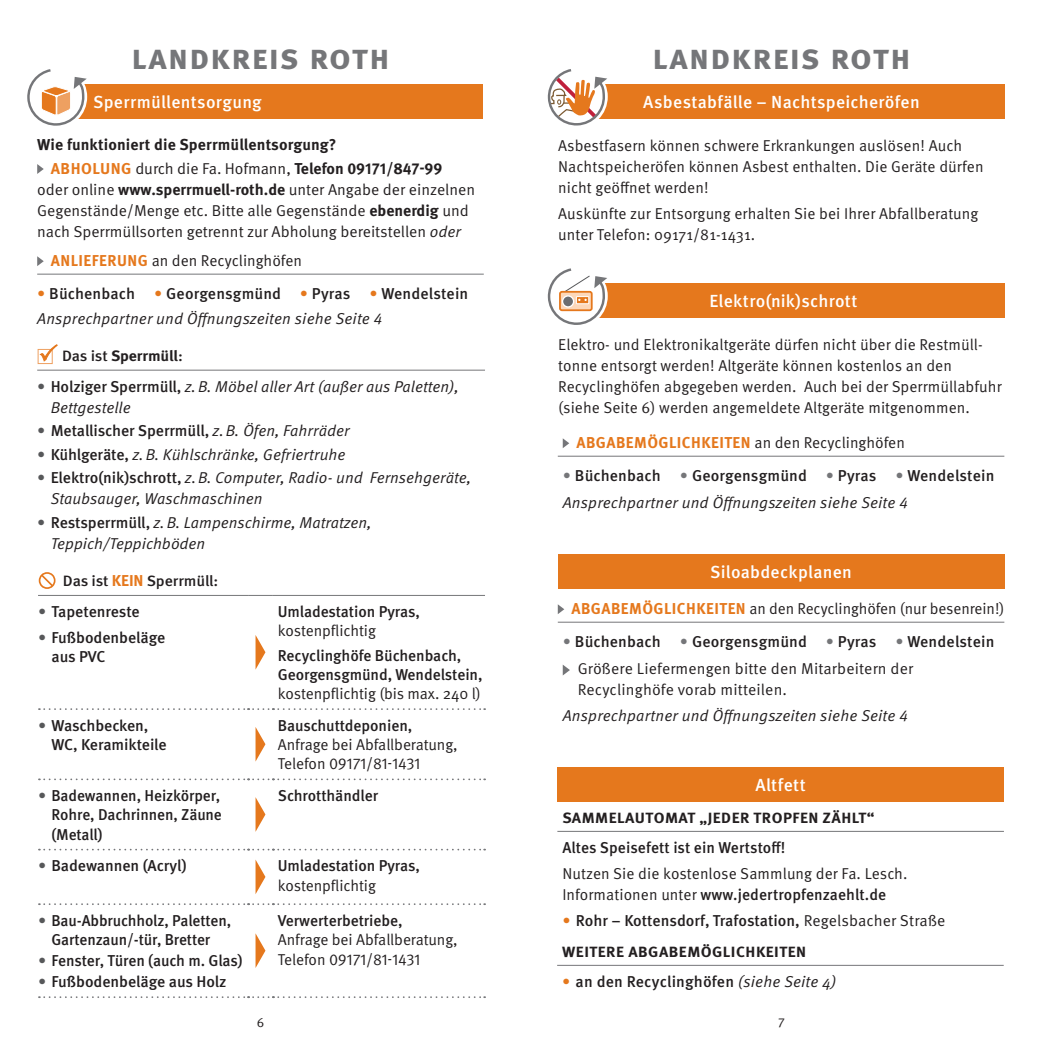
<style>
.page{position:relative;width:1042px;height:1042px;background:#fff}
.page>*{position:absolute;margin:0;border:0;box-sizing:border-box;transform-origin:0 0}
.t1{font:700 35px "Meta OT";letter-spacing:.02em;color:#757679}
.Kategorie{font:500 17.5px "Meta OT";letter-spacing:.015em;color:#fff}
.t2{font:15.75px/21px "Meta OT";color:#231f20}
.t3{font:500 15.75px/19.2px "Meta OT";letter-spacing:-.005em;color:#231f20}
.t4{font:italic 15.75px/21px "Meta OT";color:#231f20}
.t5{font:700 15.75px "Meta OT";letter-spacing:.03em;color:#e5781d}
.t6{font:700 15.75px "Meta OT";letter-spacing:.005em;color:#231f20}
.t7{font:500 15.05px "Meta OT";letter-spacing:-.005em;color:#231f20;scale:1.05 1}
.t8{font:700 15.05px "Meta OT";letter-spacing:-.005em;color:#231f20;scale:1.05 1}
.t9{font:700 14.88px "Meta OT";letter-spacing:.03em;color:#231f20;scale:1.06 1}
.t10{font:13.12px "Meta OT";color:#231f20}
.s1{font-weight:700;color:#e5781d}
.s2{font-weight:700}
.s3{font-style:italic}
.s4{font-weight:400;color:#e5781d}
.s5{font-weight:500}
.s6{font-style:normal;color:#57585a}
.s7{font-weight:500;font-style:normal}
.s8{font-weight:400;color:#57585a}
.s9{font-weight:400;font-style:italic}
.s10{font-weight:700;font-size:15.75px;color:#e5781d}
.s11{font-weight:400}
.s12{font-weight:400;color:#231f20}
.s13{font-weight:400;color:#757679}
</style>
<div class="page">
<div style="left:558px;top:554px;width:446px;height:35px;background:#e5781d"></div>
<div style="left:558px;top:283px;width:447px;height:35px;background:#e5781d"></div>
<hr style="left:558px;top:456px;width:446px;height:1px;background:#757679">
<svg style="left:563px;top:438px;width:6px;height:10px"></svg>
<hr style="left:558px;top:622px;width:446px;height:1px;background:#757679">
<svg style="left:558px;top:604px;width:6px;height:10px"></svg>
<svg style="left:563px;top:665px;width:7px;height:10px"></svg>
<div style="left:558px;top:84px;width:447px;height:35px;background:#e5781d"></div>
<div style="left:543px;top:264px;width:65px;height:64px;background:#fff;border-radius:50%"></div>
<svg style="left:547px;top:268px;width:60px;height:57px"></svg>
<div style="left:543px;top:64px;width:65px;height:65px;background:#fff;border-radius:50%"></div>
<svg style="left:547px;top:69px;width:60px;height:57px"></svg>
<div style="left:39px;top:84px;width:443px;height:35px;background:#e5781d"></div>
<svg style="left:37px;top:164px;width:7px;height:10px"></svg>
<svg style="left:27px;top:69px;width:60px;height:57px"></svg>
<hr style="left:37px;top:370px;width:448px;height:1px;background:#757679">
<svg style="left:38px;top:349px;width:15px;height:15px"></svg>
<svg style="left:39px;top:344px;width:19px;height:18px"></svg>
<hr style="left:38px;top:595px;width:210px;height:1px;background:#757679">
<svg style="left:248px;top:595px;width:25px;height:1px"></svg>
<hr style="left:273px;top:595px;width:212px;height:1px;background:#757679">
<svg style="left:39px;top:708px;width:446px;height:2px"></svg>
<svg style="left:39px;top:778px;width:446px;height:2px"></svg>
<svg style="left:39px;top:849px;width:446px;height:1px"></svg>
<svg style="left:39px;top:903px;width:446px;height:2px"></svg>
<svg style="left:39px;top:996px;width:446px;height:2px"></svg>
<svg style="left:255px;top:635px;width:10px;height:34px"></svg>
<svg style="left:255px;top:727px;width:10px;height:34px"></svg>
<svg style="left:255px;top:797px;width:10px;height:35px"></svg>
<svg style="left:255px;top:859px;width:10px;height:35px"></svg>
<svg style="left:255px;top:933px;width:10px;height:35px"></svg>
<svg style="left:39px;top:572px;width:17px;height:17px"></svg>
<hr style="left:37px;top:274px;width:447px;height:1px;background:#757679">
<svg style="left:37px;top:256px;width:7px;height:10px"></svg>
<hr style="left:557px;top:965px;width:446px;height:1px;background:#757679">
<div style="left:557px;top:767px;width:447px;height:34px;background:#e5781d"></div>
<hr style="left:557px;top:831px;width:447px;height:1px;background:#757679">
<p class="t1" style="left:131px;top:35px;width:260px">landkreis roth</p>
<p class="Kategorie" style="left:93px;top:91px;width:170px">Sperrmüllentsorgung</p>
<p class="t6" style="left:37px;top:135px;width:301px">Wie funktioniert die Sperrmüllentsorgung?</p>
<p class="t2" style="left:37px;top:158px;width:439px;text-indent:14px"><span class="s1">ABHOLUNG</span> durch die Fa. Hofmann, <span class="s2">Telefon 09171/847-99 </span>oder online <span class="s2">www.sperrmuell-roth.de</span> unter Angabe der einzelnen Gegenstände/Menge etc. Bitte alle Gegenstände <span class="s2">ebenerdig</span> und nach Sperrmüllsorten getrennt zur Abholung bereitstellen <span class="s3">oder</span></p>
<p class="t2" style="left:51px;top:250px;width:253px"><span class="s1">ANLIEFERUNG</span> an den Recyclinghöfen</p>
<p class="t3" style="left:37px;top:284px;width:433px"><span class="s4">•</span> Büchenbach <span class="s4">•</span> Georgensgmünd <span class="s4">•</span> Pyras <span class="s4">•</span> Wendelstein</p>
<p class="t4" style="left:37px;top:308px;width:346px">Ansprechpartner und Öffnungszeiten siehe Seite 4</p>
<p class="t8" style="left:62px;top:346px;width:117px"><span class="s5">Das ist</span> Sperrmüll<span class="s5">:</span></p>
<p class="t4" style="left:51px;top:376px;width:410px;text-indent:-14px"><span class="s6">•</span> <span class="s7">Holziger Sperrmüll,</span> z.B. Möbel aller Art (außer aus Paletten),<br>Bettgestelle</p>
<p class="t3" style="left:37px;top:421px;width:314px"><span class="s8">•</span> Metallischer Sperrmüll, <span class="s9">z.B. Öfen, Fahrräder</span></p>
<p class="t4" style="left:37px;top:444px;width:310px"><span class="s6">•</span> <span class="s7">Kühlgeräte,</span> z.B. Kühlschränke, Gefriertruhe</p>
<p class="t4" style="left:51px;top:468px;width:422px;text-indent:-14px"><span class="s6">•</span> <span class="s7">Elektro(nik)schrott,</span> z.B. Computer, Radio- und Fernsehgeräte,<br>Staubsauger, Waschmaschinen</p>
<p class="t4" style="left:51px;top:512px;width:322px;text-indent:-14px"><span class="s6">•</span> <span class="s7">Restsperrmüll,</span> z.B. Lampenschirme, Matratzen,<br>Teppich/Teppichböden</p>
<p class="t7" style="left:63px;top:572px;width:150px">Das ist <span class="s10">KEIN</span> Sperrmüll:</p>
<p class="t3" style="left:38px;top:602px;width:103px"><span class="s8">•</span> Tapetenreste</p>
<p class="t3" style="left:52px;top:628px;width:115px;text-indent:-14px"><span class="s8">•</span> Fußbodenbeläge aus PVC</p>
<p class="t3" style="left:278px;top:602px;width:144px">Umladestation Pyras, <span class="s11">kostenpflichtig</span></p>
<p class="t3" style="left:278px;top:646px;width:206px">Recyclinghöfe Büchenbach,<br>Georgensgmünd, Wendelstein, <span class="s11">kostenpflichtig (bis max. 240 l)</span></p>
<p class="t3" style="left:52px;top:716px;width:117px;text-indent:-14px"><span class="s8">•</span> Waschbecken,<br>WC, Keramikteile</p>
<p class="t2" style="left:278px;top:716px;width:181px;line-height:19.2px"><span class="s5">Bauschuttdeponien,<br></span>Anfrage bei Abfallberatung,<br>Telefon 09171/81-1431</p>
<p class="t3" style="left:52px;top:786px;width:172px;text-align:justify;text-indent:-14px"><span class="s8">•</span> Badewannen, Heizkörper, Rohre, Dachrinnen, Zäune (Metall)</p>
<p class="t3" style="left:278px;top:786px;width:102px">Schrotthändler</p>
<p class="t3" style="left:38px;top:856px;width:150px"><span class="s8">•</span> Badewannen (Acryl)</p>
<p class="t3" style="left:278px;top:856px;width:144px">Umladestation Pyras, <span class="s11">kostenpflichtig</span></p>
<p class="t3" style="left:38px;top:911px;width:195px;text-align:center"><span class="s8">•</span> Bau-Abbruchholz, Paletten,<br>Gartenzaun/-tür, Bretter</p>
<p class="t3" style="left:38px;top:951px;width:206px"><span class="s8">•</span> Fenster, Türen (auch m. Glas)</p>
<p class="t3" style="left:38px;top:972px;width:190px"><span class="s8">•</span> Fußbodenbeläge aus Holz</p>
<p class="t2" style="left:278px;top:911px;width:181px;line-height:19.2px"><span class="s5">Verwerterbetriebe,<br></span>Anfrage bei Abfallberatung,<br>Telefon 09171/81-1431</p>
<p class="t1" style="left:652px;top:35px;width:260px">landkreis roth</p>
<p class="Kategorie" style="left:643px;top:91px;width:278px">Asbestabfälle – Nachtspeicheröfen</p>
<p class="t2" style="left:558px;top:135px;width:427px">Asbestfasern können schwere Erkrankungen auslösen! Auch<br>Nachtspeicheröfen können Asbest enthalten. Die Geräte dürfen nicht geöffnet werden!</p>
<p class="t2" style="left:558px;top:203px;width:422px">Auskünfte zur Entsorgung erhalten Sie bei Ihrer Abfallberatung unter Telefon: 09171/81-1431.</p>
<p class="Kategorie" style="left:709px;top:290px;width:150px">Elektro(nik)schrott</p>
<p class="t2" style="left:558px;top:334px;width:445px">Elektro- und Elektronikaltgeräte dürfen nicht über die Restmüll&shy;tonne entsorgt werden! Altgeräte können kostenlos an den Recyclinghöfen abgegeben werden. Auch bei der Sperrmüllabfuhr (siehe Seite 6) werden angemeldete Altgeräte mitgenommen.</p>
<p class="t5" style="left:576px;top:433px;width:330px">ABGABEMÖGLICHKEITEN <span class="s12">an den Recyclinghöfen</span></p>
<p class="t3" style="left:563px;top:466px;width:433px"><span class="s13">•</span> Büchenbach <span class="s13">•</span> Georgensgmünd <span class="s13">•</span> Pyras <span class="s13">•</span> Wendelstein</p>
<p class="t4" style="left:563px;top:492px;width:346px">Ansprechpartner und Öffnungszeiten siehe Seite 4</p>
<p class="Kategorie" style="left:710px;top:561px;width:143px">Siloabdeckplanen</p>
<p class="t2" style="left:571px;top:598px;width:434px"><span class="s1">ABGABEMÖGLICHKEITEN</span> an den Recyclinghöfen (nur besenrein!)</p>
<p class="t3" style="left:563px;top:632px;width:433px"><span class="s13">•</span> Büchenbach <span class="s13">•</span> Georgensgmünd <span class="s13">•</span> Pyras <span class="s13">•</span> Wendelstein</p>
<p class="t2" style="left:578px;top:658px;width:337px">Größere Liefermengen bitte den Mitarbeitern der<br>Recyclinghöfe vorab mitteilen.</p>
<p class="t4" style="left:563px;top:705px;width:346px">Ansprechpartner und Öffnungszeiten siehe Seite 4</p>
<p class="Kategorie" style="left:755px;top:774px;width:52px">Altfett</p>
<p class="t9" style="left:562px;top:809px;width:296px">SAMMELAUTOMAT „JEDER TROPFEN ZÄHLT“</p>
<p class="t3" style="left:562px;top:838px;width:225px">Altes Speisefett ist ein Wertstoff!</p>
<p class="t2" style="left:562px;top:863px;width:347px">Nutzen Sie die kostenlose Sammlung der Fa. Lesch.<br>Informationen unter <span class="s5">www.jedertropfenzaehlt.de</span></p>
<p class="t3" style="left:562px;top:911px;width:385px"><span class="s4">•</span> Rohr – Kottensdorf, Trafostation, <span class="s11">Regelsbacher Straße</span></p>
<p class="t9" style="left:562px;top:943px;width:232px">WEITERE ABGABEMÖGLICHKEITEN</p>
<p class="t3" style="left:562px;top:972px;width:276px"><span class="s4">•</span> an den Recyclinghöfen <span class="s9">(siehe Seite 4)</span></p>
<p class="t10" style="left:257px;top:1014px;width:9px">6</p>
<p class="t10" style="left:778px;top:1014px;width:8px">7</p>
</div>
